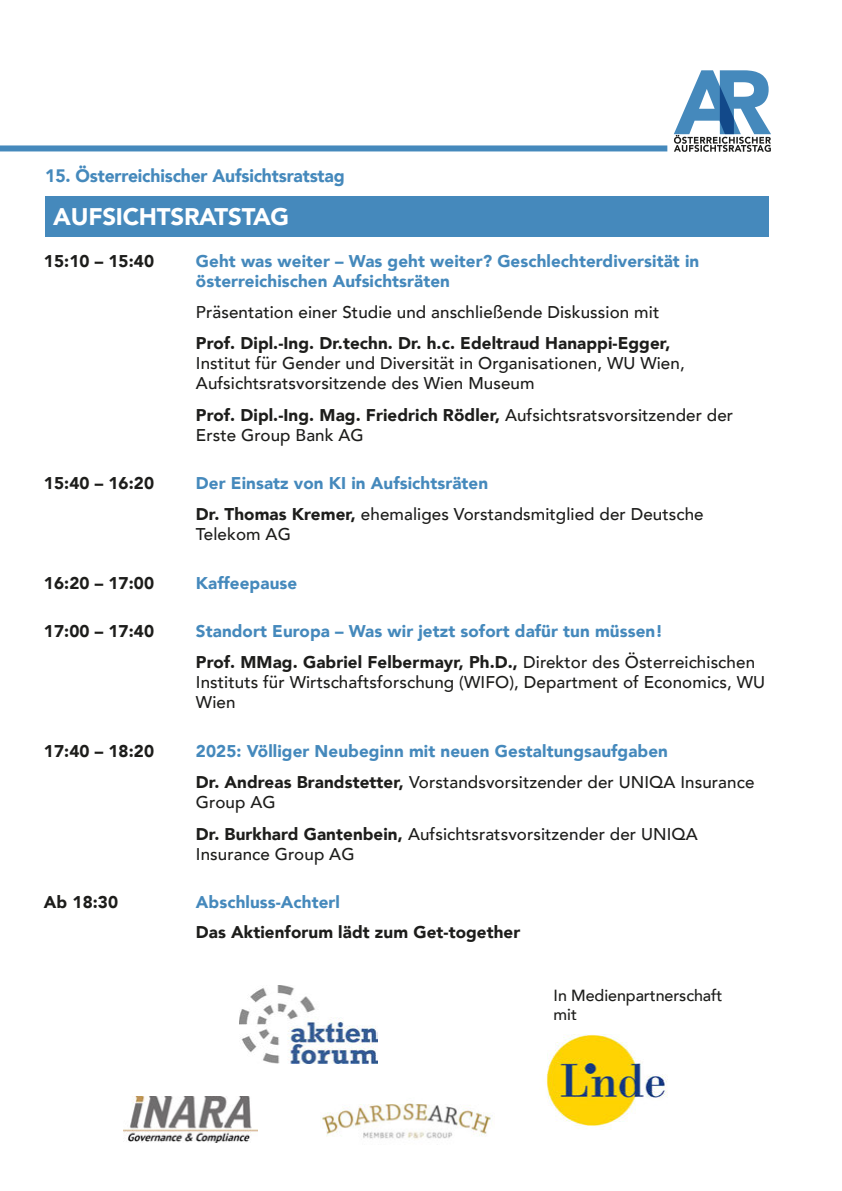
<style>
.page{position:relative;width:842px;height:1191px;background:#fff}
.page>*{position:absolute;margin:0;border:0;box-sizing:border-box;transform-origin:0 0}
.t1{font:900 24px "Avenir";letter-spacing:-.01em;color:#fff}
.t2{font:900 18px "Avenir";letter-spacing:-.01em;color:#4589bc}
.Termin_Titel{font:500 17px/20px "Avenir";letter-spacing:.005em;color:#1d1d1b}
.Termin_Titel-2{font:900 17px/20px "Avenir";letter-spacing:.005em;color:#4589bc}
.Termin_Titel-3{font:900 17px "Avenir";letter-spacing:.005em;color:#1d1d1b}
.t3{font:500 16px/18.8px "Avenir LT";letter-spacing:-.005em;color:#1d1d1b}
.s1{font-weight:900}
</style>
<div class="page">
<div style="left:0;top:145px;width:667px;height:6px;background:#4589bc"></div>
<div style="left:45px;top:196px;width:723px;height:41px;background:#4589bc"></div>
<img style="left:124px;top:1097px;width:133px;height:45px">
<img style="left:322px;top:1103px;width:173px;height:36px">
<img style="left:545px;top:1034px;width:123px;height:96px">
<svg style="left:674px;top:70px;width:97px;height:82px"></svg>
<img style="left:240px;top:985px;width:137px;height:78px">
<p class="t2" style="left:45px;top:160px;width:301px">15. Österreichischer Aufsichtsratstag</p>
<p class="t1" style="left:53px;top:196px;width:237px">AUFSICHTSRATSTAG</p>
<p class="Termin_Titel-3" style="left:44px;top:246px;width:112px">15:10 – 15:40</p>
<p class="Termin_Titel-2" style="left:196px;top:250px;width:505px">Geht was weiter – Was geht weiter? Geschlechterdiversität in österreichischen Aufsichtsräten</p>
<p class="Termin_Titel" style="left:196px;top:301px;width:465px">Präsentation einer Studie und anschließende Diskussion mit</p>
<p class="Termin_Titel" style="left:196px;top:332px;width:490px"><span class="s1">Prof. Dipl.-Ing. Dr.techn. Dr. h.c. Edeltraud Hanappi-Egger,<br></span>Institut für Gender und Diversität in Organisationen, WU Wien,<br>Aufsichtsratsvorsitzende des Wien Museum</p>
<p class="Termin_Titel" style="left:196px;top:404px;width:539px"><span class="s1">Prof. Dipl.-Ing. Mag. Friedrich Rödler,</span> Aufsichtsratsvorsitzender der<br>Erste Group Bank AG</p>
<p class="Termin_Titel-3" style="left:44px;top:468px;width:112px">15:40 – 16:20</p>
<p class="Termin_Titel-2" style="left:196px;top:472px;width:294px">Der Einsatz von KI in Aufsichtsräten</p>
<p class="Termin_Titel" style="left:196px;top:503px;width:509px"><span class="s1">Dr. Thomas Kremer,</span> ehemaliges Vorstandsmitglied der Deutsche<br>Telekom AG</p>
<p class="Termin_Titel-3" style="left:44px;top:568px;width:112px">16:20 – 17:00</p>
<p class="Termin_Titel-2" style="left:196px;top:572px;width:103px">Kaffeepause</p>
<p class="Termin_Titel-3" style="left:44px;top:616px;width:112px">17:00 – 17:40</p>
<p class="Termin_Titel-2" style="left:196px;top:620px;width:468px">Standort Europa – Was wir jetzt sofort dafür tun müssen!</p>
<p class="Termin_Titel" style="left:196px;top:651px;width:571px"><span class="s1">Prof. MMag. Gabriel Felbermayr, Ph.D.,</span> Direktor des Österreichischen<br>Instituts für Wirtschaftsforschung (WIFO), Department of Economics, WU<br>Wien</p>
<p class="Termin_Titel-3" style="left:44px;top:736px;width:112px">17:40 – 18:20</p>
<p class="Termin_Titel-2" style="left:196px;top:740px;width:473px">2025: Völliger Neubeginn mit neuen Gestaltungsaufgaben</p>
<p class="Termin_Titel" style="left:196px;top:771px;width:560px"><span class="s1">Dr. Andreas Brandstetter,</span> Vorstandsvorsitzender der UNIQA Insurance<br>Group AG</p>
<p class="Termin_Titel" style="left:196px;top:822px;width:503px"><span class="s1">Dr. Burkhard Gantenbein,</span> Aufsichtsratsvorsitzender der UNIQA<br>Insurance Group AG</p>
<p class="Termin_Titel-3" style="left:44px;top:887px;width:76px">Ab 18:30</p>
<p class="Termin_Titel-2" style="left:196px;top:891px;width:146px">Abschluss-Achterl</p>
<p class="Termin_Titel-3" style="left:196px;top:917px;width:326px">Das Aktienforum lädt zum Get-together</p>
<p class="t3" style="left:554px;top:986px;width:170px">In Medienpartnerschaft mit</p>
</div>
